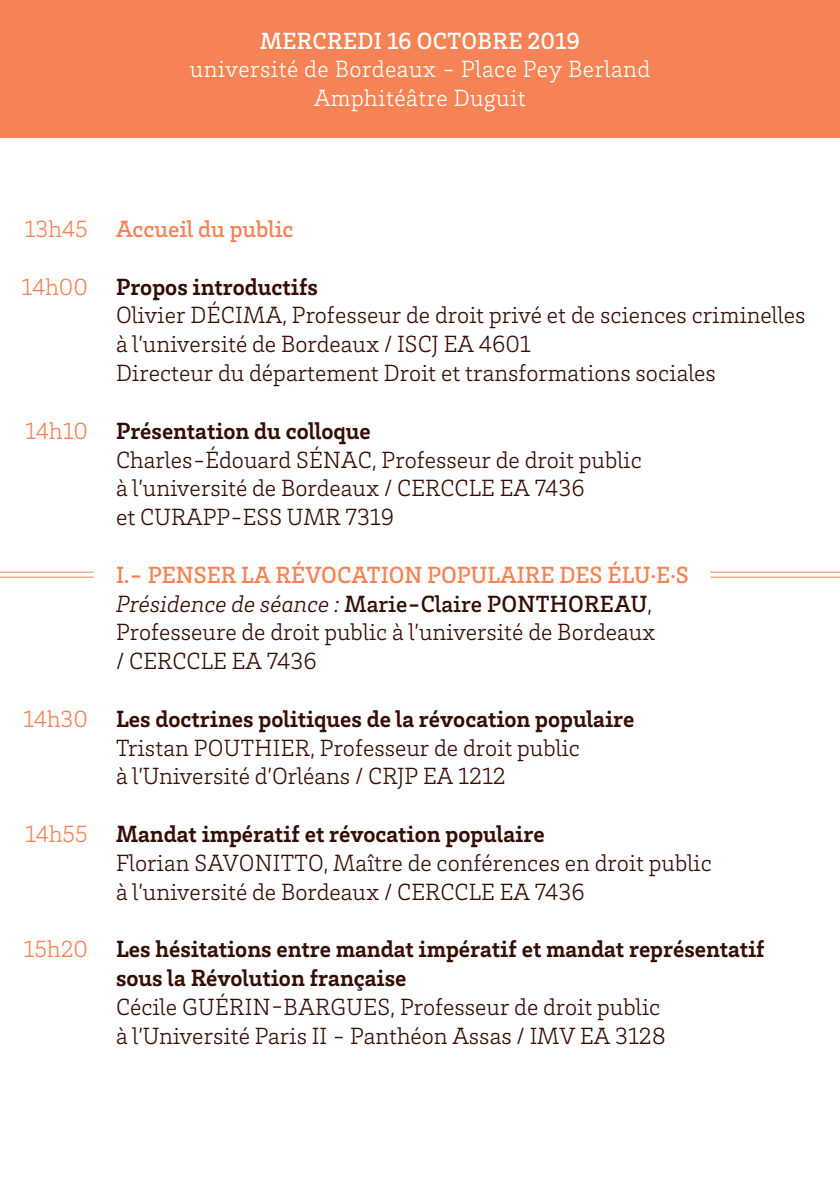
<style>
.page{position:relative;width:840px;height:1191px;background:#fff}
.page>*{position:absolute;margin:0;border:0;box-sizing:border-box;transform-origin:0 0}
.t1{font:300 24px "Brix Slab";color:#340d03}
.t2{font:700 24px "Brix Slab";color:#340d03}
.t3{font:500 24px "Brix Slab";color:#f58355}
.t4{font:300 24px "Brix Slab";letter-spacing:.02em;color:#fff}
.t5{font:500 24px "Brix Slab";letter-spacing:.005em;color:#340d03}
.t6{font:300 24px "Brix Slab";color:#f58355}
.t7{font:500 24px "Brix Slab";letter-spacing:.01em;color:#fff}
.s1{font-weight:300;font-style:italic}
.s2{font-weight:300}
</style>
<div class="page">
<div style="left:0;top:0;width:839px;height:137px;background:#f58355"></div>
<hr style="left:0;top:571px;width:94px;height:1px;background:#f58355">
<hr style="left:0;top:576px;width:94px;height:1px;background:#f58355">
<hr style="left:710px;top:571px;width:129px;height:1px;background:#f58355">
<hr style="left:710px;top:576px;width:129px;height:1px;background:#f58355">
<p class="t7" style="left:260px;top:25px;width:321px">MERCREDI 16 OCTOBRE 2019</p>
<p class="t4" style="left:190px;top:54px;width:461px">université de Bordeaux - Place Pey Berland</p>
<p class="t4" style="left:314px;top:83px;width:213px">Amphitéâtre Duguit</p>
<p class="t6" style="left:25px;top:214px;width:65px">13h45</p>
<p class="t6" style="left:22px;top:271px;width:68px">14h00</p>
<p class="t6" style="left:25px;top:415px;width:64px">14h10</p>
<p class="t6" style="left:23px;top:703px;width:66px">14h30</p>
<p class="t6" style="left:25px;top:818px;width:64px">14h55</p>
<p class="t6" style="left:23px;top:934px;width:66px">15h20</p>
<p class="t3" style="left:116px;top:213px;width:179px">Accueil du public</p>
<p class="t2" style="left:116px;top:271px;width:203px">Propos introductifs</p>
<p class="t1" style="left:116px;top:300px;width:690px">Olivier DÉCIMA, Professeur de droit privé et de sciences criminelles</p>
<p class="t1" style="left:116px;top:329px;width:416px">à l’université de Bordeaux / ISCJ EA 4601</p>
<p class="t1" style="left:116px;top:358px;width:601px">Directeur du département Droit et transformations sociales</p>
<p class="t2" style="left:116px;top:415px;width:256px">Présentation du colloque</p>
<p class="t1" style="left:116px;top:444px;width:527px">Charles-Édouard SÉNAC, Professeur de droit public</p>
<p class="t1" style="left:116px;top:473px;width:470px">à l’université de Bordeaux / CERCCLE EA 7436</p>
<p class="t1" style="left:116px;top:502px;width:279px">et CURAPP-ESS UMR 7319</p>
<p class="t3" style="left:116px;top:559px;width:574px">I.- PENSER LA RÉVOCATION POPULAIRE DES ÉLU·E·S</p>
<p class="t5" style="left:116px;top:588px;width:537px"><span class="s1">Présidence de séance :</span> Marie-Claire PONTHOREAU<span class="s2">,</span></p>
<p class="t1" style="left:116px;top:617px;width:540px">Professeure de droit public à l’université de Bordeaux</p>
<p class="t1" style="left:116px;top:646px;width:202px">/ CERCCLE EA 7436</p>
<p class="t2" style="left:116px;top:703px;width:519px">Les doctrines politiques de la révocation populaire</p>
<p class="t1" style="left:116px;top:732px;width:465px">Tristan POUTHIER, Professeur de droit public</p>
<p class="t1" style="left:116px;top:761px;width:391px">à l’Université d’Orléans / CRJP EA 1212</p>
<p class="t2" style="left:116px;top:818px;width:430px">Mandat impératif et révocation populaire</p>
<p class="t1" style="left:116px;top:847px;width:597px">Florian SAVONITTO, Maître de conférences en droit public</p>
<p class="t1" style="left:116px;top:876px;width:470px">à l’université de Bordeaux / CERCCLE EA 7436</p>
<p class="t2" style="left:116px;top:933px;width:650px">Les hésitations entre mandat impératif et mandat représentatif</p>
<p class="t2" style="left:116px;top:962px;width:292px">sous la Révolution française</p>
<p class="t1" style="left:116px;top:991px;width:545px">Cécile GUÉRIN-BARGUES, Professeur de droit public</p>
<p class="t1" style="left:116px;top:1020px;width:551px">à l’Université Paris II - Panthéon Assas / IMV EA 3128</p>
</div>
